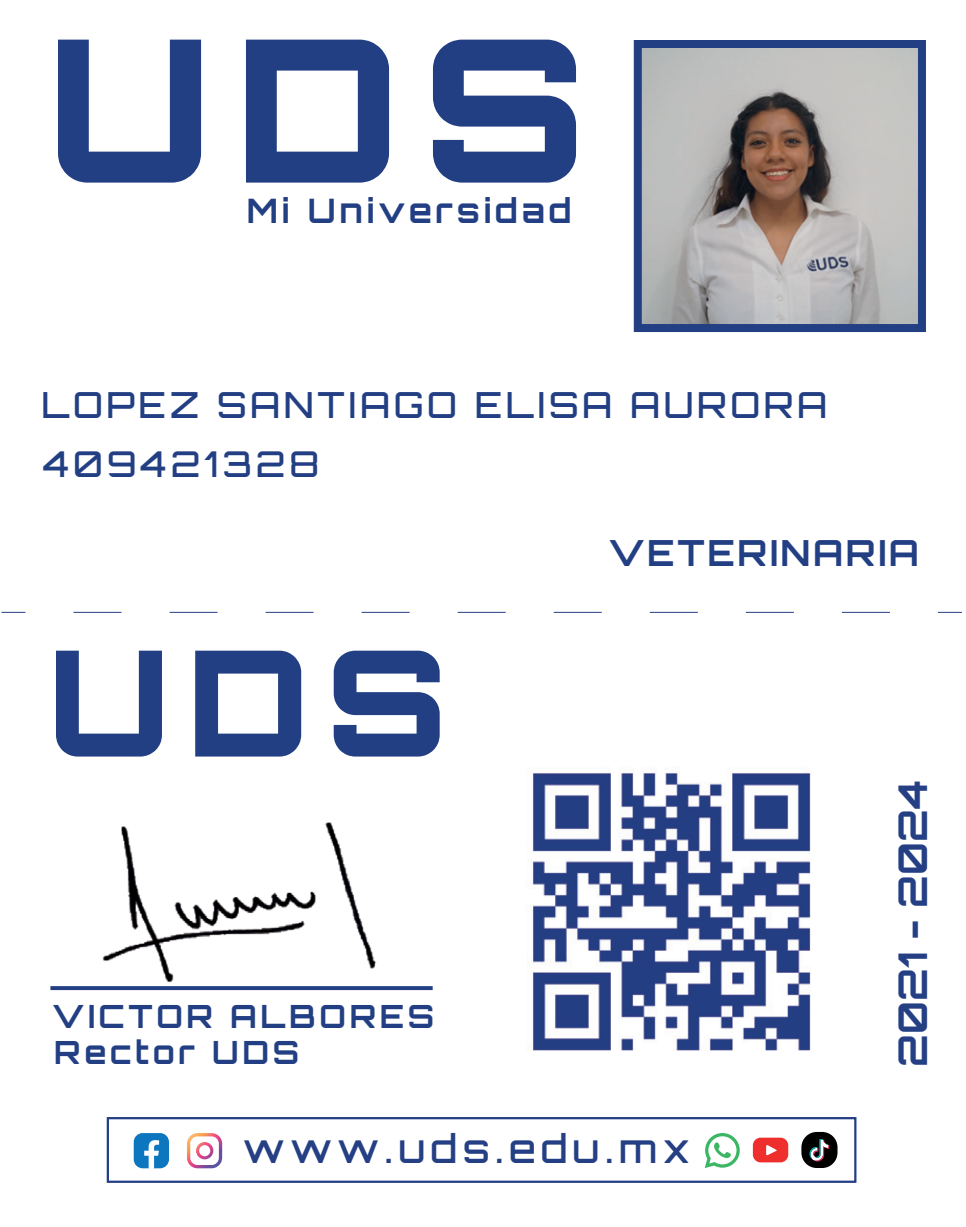
<style>
.page{position:relative;width:966px;height:1227px;background:#fff}
.page>*{position:absolute;margin:0;border:0;box-sizing:border-box;transform-origin:0 0}
.t1{font:700 39.6px "Orbitron";color:#243f84}
.t2{font:500 39.2px "Orbitron";letter-spacing:.135em;color:#243f84}
.t3{font:500 36px "Orbitron";letter-spacing:.1em;color:#233f83}
.t4{font:700 36px "Orbitron";letter-spacing:.075em;color:#233f83}
.t5{font:500 35.6px "Orbitron";letter-spacing:.115em;color:#233f83}
.t6{font:700 33.6px "Orbitron";letter-spacing:.115em;color:#233f83}
.t7{font:700 32px/36px "Orbitron";letter-spacing:.115em;color:#233f83}
</style>
<div class="page">
<img style="left:642px;top:49px;width:274px;height:274px">
<div style="left:633px;top:40px;width:292px;height:292px;border:8px solid #233f83"></div>
<svg style="left:58px;top:40px;width:143px;height:143px"></svg>
<svg style="left:246px;top:40px;width:143px;height:143px"></svg>
<svg style="left:433px;top:40px;width:143px;height:143px"></svg>
<svg style="left:56px;top:651px;width:106px;height:105px"></svg>
<svg style="left:195px;top:651px;width:106px;height:105px"></svg>
<svg style="left:334px;top:651px;width:105px;height:105px"></svg>
<div style="left:50px;top:986px;width:382px;height:4px;border:2px solid #233f83"></div>
<img style="left:94px;top:822px;width:288px;height:169px">
<img style="left:531px;top:770px;width:280px;height:281px">
<svg style="left:1px;top:612px;width:24px;height:1px"></svg>
<svg style="left:73px;top:612px;width:817px;height:1px"></svg>
<svg style="left:938px;top:612px;width:23px;height:1px"></svg>
<svg style="left:187px;top:1133px;width:35px;height:35px"></svg>
<svg style="left:704px;top:1133px;width:35px;height:35px"></svg>
<svg style="left:752px;top:1138px;width:36px;height:24px"></svg>
<div style="left:107px;top:1117px;width:749px;height:66px;border:2px solid #243f84"></div>
<div style="left:801px;top:1132px;width:36px;height:36px;background:#000001;border-radius:15px"></div>
<svg style="left:809px;top:1139px;width:20px;height:22px"></svg>
<svg style="left:134px;top:1133px;width:35px;height:35px"></svg>
<p class="t6" style="left:247px;top:191px;width:326px">Mi Universidad</p>
<p class="t3" style="left:41px;top:382px;width:787px">LOPEZ SANTIAGO ELISA AURORA</p>
<p class="t5" style="left:43px;top:442px;width:277px">409421328</p>
<p class="t7" style="left:52px;top:998px;width:383px">VICTOR ALBORES<br>Rector UDS</p>
<p class="t4" style="left:608px;top:531px;width:312px">VETERINARIA</p>
<p class="t1" style="left:888px;top:1067px;width:289px;rotate:-90deg">2021 - 2024</p>
<p class="t2" style="left:243px;top:1124px;width:448px">www.uds.edu.mx</p>
</div>
